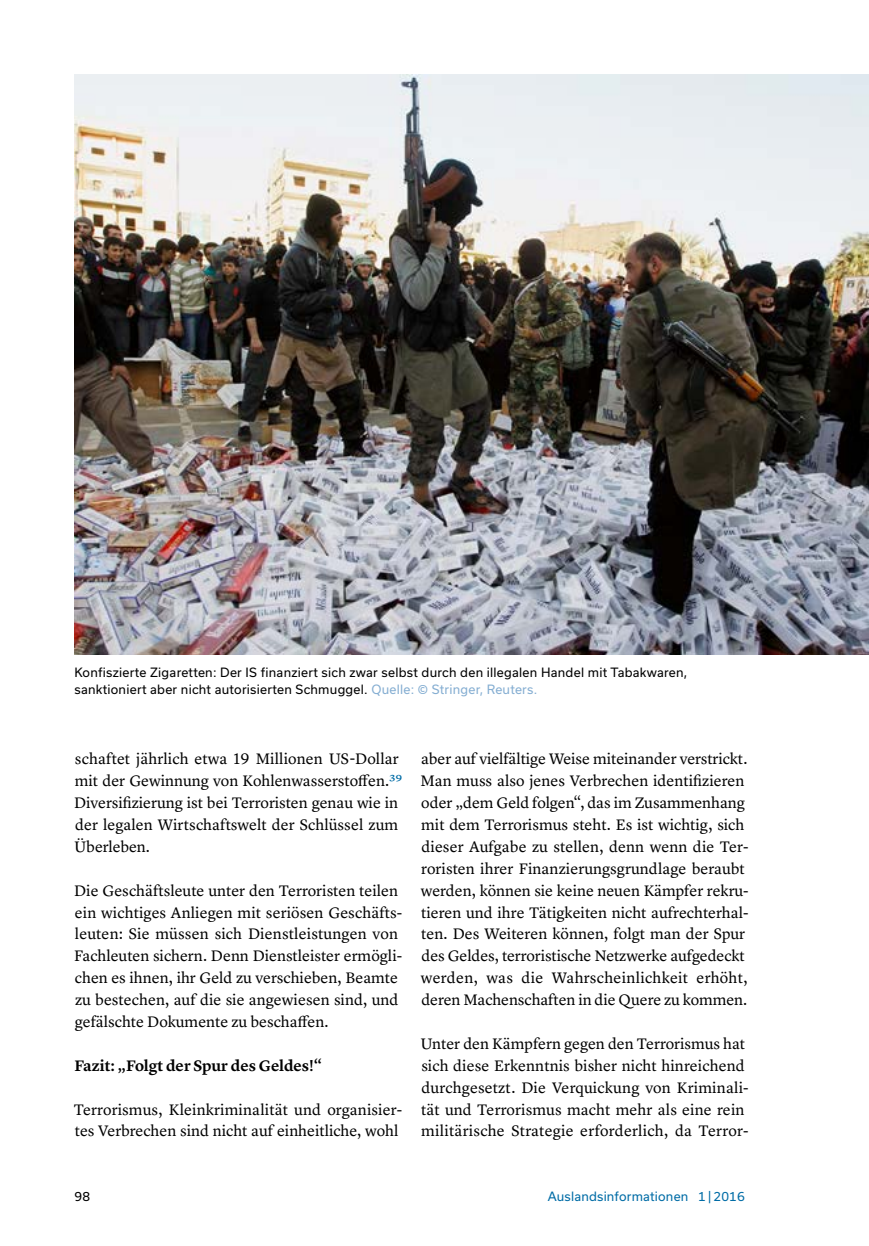
<style>
.page{position:relative;width:869px;height:1246px;background:#fff}
.page>*{position:absolute;margin:0;border:0;box-sizing:border-box;transform-origin:0 0}
.t1{font:15.75px/21.9px "Lyon Text";color:#000}
.t2{font:600 15.75px "Lyon Text";letter-spacing:-.005em;color:#000}
.t3{font:12.25px/17.5px "Usual";letter-spacing:.02em;color:#000}
.t4{font:12.25px "Usual";letter-spacing:.015em;color:#006ca6}
.s1{color:#85aed2}
.s2{color:#006ca6}
</style>
<div class="page">
<img style="left:74px;top:75px;width:794px;height:579px">
<p class="t3" style="left:74px;top:663px;width:614px">Konfiszierte Zigaretten: Der IS finanziert sich zwar selbst durch den illegalen Handel mit Tabakwaren, sanktioniert aber nicht autorisierten Schmuggel. <span class="s1">Quelle: © Stringer, Reuters.</span></p>
<p class="t1" style="left:74px;top:746px;width:329px">schaftet jährlich etwa 19 Millionen US-Dollar mit der Gewinnung von Kohlenwasserstoffen.<span class="s2">39<br></span>Diversifizierung ist bei Terroristen genau wie in der legalen Wirtschaftswelt der Schlüssel zum Überleben.</p>
<p class="t1" style="left:74px;top:878px;width:329px">Die Geschäftsleute unter den Terroristen teilen ein wichtiges Anliegen mit seriösen Geschäfts&shy;leuten: Sie müssen sich Dienstleistungen von Fachleuten sichern. Denn Dienstleister ermögli&shy;chen es ihnen, ihr Geld zu verschieben, Beamte zu bestechen, auf die sie angewiesen sind, und gefälschte Dokumente zu beschaffen.</p>
<p class="t2" style="left:74px;top:1053px;width:249px">Fazit: „Folgt der Spur des Geldes!“</p>
<p class="t1" style="left:74px;top:1096px;width:330px">Terrorismus, Kleinkriminalität und organisier&shy;tes Verbrechen sind nicht auf einheitliche, wohl</p>
<p class="t1" style="left:420px;top:746px;width:329px">aber auf vielfältige Weise miteinander verstrickt.<br>Man muss also jenes Verbrechen identifizieren oder „dem Geld folgen“, das im Zusammenhang mit dem Terrorismus steht. Es ist wichtig, sich dieser Aufgabe zu stellen, denn wenn die Ter&shy;roristen ihrer Finanzierungsgrundlage beraubt werden, können sie keine neuen Kämpfer rekru&shy;tieren und ihre Tätigkeiten nicht aufrechterhal&shy;ten. Des Weiteren können, folgt man der Spur des Geldes, terroristische Netzwerke aufgedeckt werden, was die Wahrscheinlichkeit erhöht, deren Machenschaften in die Quere zu kommen.</p>
<p class="t1" style="left:420px;top:1031px;width:329px">Unter den Kämpfern gegen den Terrorismus hat sich diese Erkenntnis bisher nicht hinreichend durchgesetzt. Die Verquickung von Kriminali&shy;tät und Terrorismus macht mehr als eine rein militärische Strategie erforderlich, da Terror-</p>
<p class="t3" style="left:74px;top:1186px;width:17px">98</p>
<p class="t4" style="left:547px;top:1188px;width:198px">Auslandsinformationen 1|2016</p>
</div>
